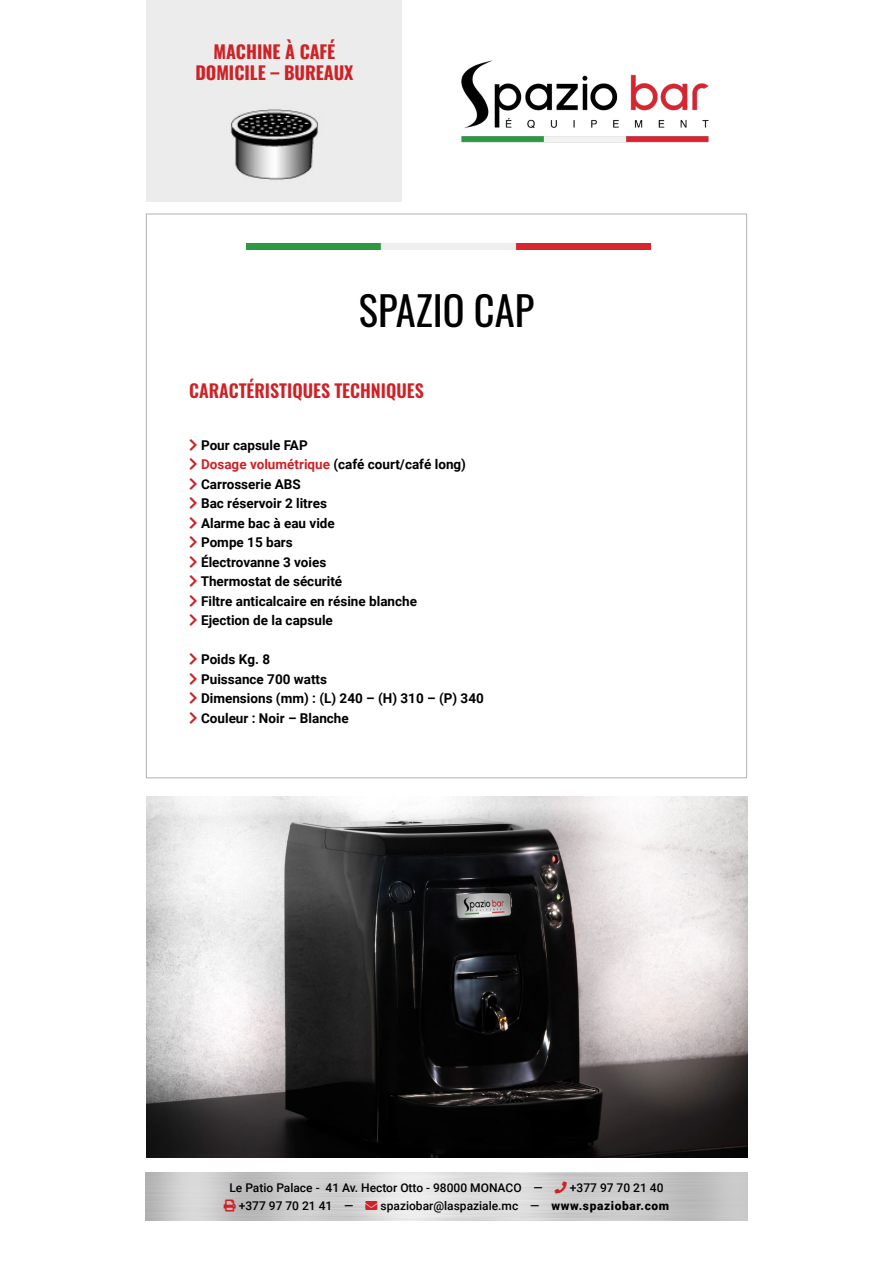
<style>
.page{position:relative;width:893px;height:1263px;background:#fff}
.page>*{position:absolute;margin:0;border:0;box-sizing:border-box;transform-origin:0 0}
.t1{font:40.5px "Oswald";color:#000}
.t2{font:700 18px/21.6px "Oswald";color:#cd2327;text-align:center}
.t3{font:600 18px "Oswald";color:#cd2327}
.t4{font:700 13.5px/19.5px "Roboto";color:#000}
.t5{font:500 12px/18px "Roboto";color:#000}
.s1{color:#cd2327}
.s2{font-weight:900}
</style>
<div class="page">
<img style="left:461px;top:60px;width:248px;height:83px">
<div style="left:147px;top:0;width:255px;height:202px;background:#ececec"></div>
<img style="left:230px;top:109px;width:89px;height:71px">
<img style="left:246px;top:244px;width:404px;height:5px">
<img style="left:147px;top:797px;width:600px;height:360px">
<svg style="left:555px;top:1181px;width:12px;height:12px"></svg>
<svg style="left:224px;top:1199px;width:12px;height:12px"></svg>
<h2 class="t2" style="left:195px;top:39px;width:160px">MACHINE À CAFÉ<br>DOMICILE – BUREAUX</h2>
<h1 class="t1" style="left:359px;top:275px;width:177px">SPAZIO CAP</h1>
<h2 class="t3" style="left:189px;top:374px;width:236px">CARACTÉRISTIQUES TECHNIQUES</h2>
<p class="t4" style="left:201px;top:435px;width:267px">Pour capsule FAP<br><span class="s1">Dosage volumétrique</span> (café court/café long)<br>Carrosserie ABS<br>Bac réservoir 2 litres<br>Alarme bac à eau vide<br>Pompe 15 bars<br>Électrovanne 3 voies<br>Thermostat de sécurité<br>Filtre anticalcaire en résine blanche<br>Ejection de la capsule</p>
<p class="t4" style="left:201px;top:649px;width:284px">Poids Kg. 8<br>Puissance 700 watts<br>Dimensions (mm) : (L) 240 – (H) 310 – (P) 340<br>Couleur : Noir – Blanche</p>
<p class="t5" style="left:229px;top:1178px;width:315px">Le Patio Palace - 41 Av. Hector Otto - 98000 MONACO —</p>
<p class="t5" style="left:239px;top:1178px;width:432px;text-indent:331px">+377 97 70 21 40 +377 97 70 21 41 — <span class="s1">→</span> spaziobar@laspaziale.mc — <span class="s2">www.spaziobar.com</span></p>
</div>
